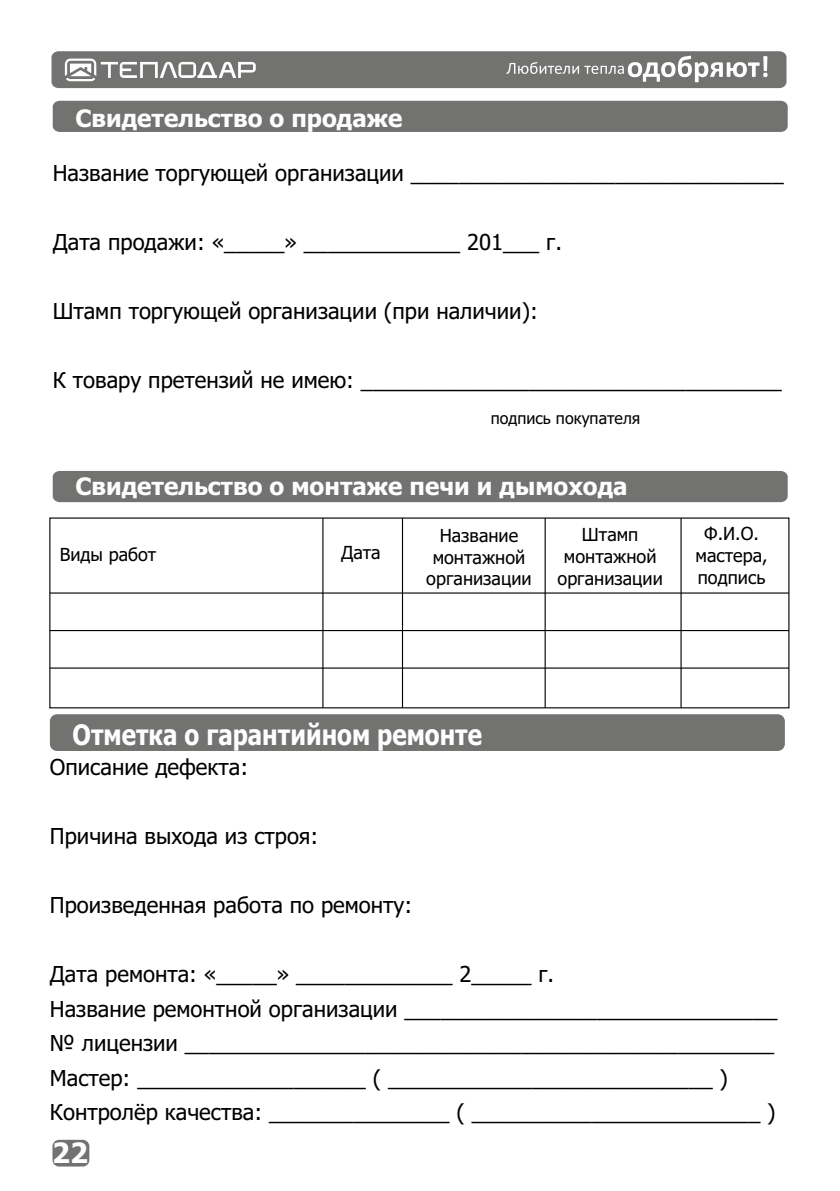
<style>
.page{position:relative;width:840px;height:1191px;background:#fff}
.page>*{position:absolute;margin:0;border:0;box-sizing:border-box;transform-origin:0 0}
.t1{font:700 28.2px "Tahoma";color:#fefefe;scale:.85 1}
.t2{font:700 28px "Tahoma";color:#fefefe}
.t3{font:700 24px "Tahoma";color:#fefefe}
.t4{font:22px/34.6px "Tahoma";color:#000}
.t5{font:18px/21.8px "Tahoma";color:#000;text-align:center}
.t6{font:16px "Tahoma";color:#000}
</style>
<div class="page">
<svg style="left:52px;top:1139px;width:37px;height:27px"></svg>
<div style="left:53px;top:101px;width:734px;height:31px;background:#727271"></div>
<div style="left:53px;top:471px;width:734px;height:31px;background:#727271"></div>
<hr style="left:50px;top:592px;width:738px;height:1px;background:#000">
<hr style="left:50px;top:630px;width:738px;height:1px;background:#000">
<hr style="left:50px;top:667px;width:738px;height:1px;background:#000">
<hr style="left:322px;top:518px;width:1px;height:190px;background:#000">
<hr style="left:401px;top:518px;width:2px;height:190px;background:#000">
<hr style="left:544px;top:518px;width:1px;height:190px;background:#000">
<hr style="left:680px;top:518px;width:1px;height:190px;background:#000">
<svg style="left:51px;top:51px;width:735px;height:37px"></svg>
<div style="left:50px;top:714px;width:734px;height:37px;background:#727271;border-radius:7px"></div>
<p class="t3" style="left:75px;top:108px;width:328px">Свидетельство о продаже</p>
<p class="t4" style="left:53px;top:158px;width:732px">Название торгующей организации _______________________________</p>
<p class="t4" style="left:53px;top:227px;width:510px">Дата продажи: «_____» _____________ 201___ г.</p>
<p class="t4" style="left:53px;top:296px;width:486px">Штамп торгующей организации (при наличии):</p>
<p class="t4" style="left:53px;top:365px;width:730px">К товару претензий не имею: ___________________________________</p>
<p class="t6" style="left:490px;top:411px;width:151px">подпись покупателя</p>
<p class="t3" style="left:75px;top:476px;width:553px">Свидетельство о монтаже печи и дымохода</p>
<p class="t5" style="left:60px;top:545px;width:98px">Виды работ</p>
<p class="t5" style="left:341px;top:542px;width:41px">Дата</p>
<p class="t5" style="left:426px;top:526px;width:107px">Название монтажной организации</p>
<p class="t5" style="left:557px;top:525px;width:107px">Штамп монтажной организации</p>
<p class="t5" style="left:695px;top:524px;width:73px">Ф.И.О. мастера, подпись</p>
<p class="t1" style="left:73px;top:723px;width:483px">Отметка о гарантийном ремонте</p>
<p class="t4" style="left:50px;top:751px;width:200px">Описание дефекта:</p>
<p class="t4" style="left:50px;top:820px;width:270px">Причина выхода из строя:</p>
<p class="t4" style="left:50px;top:889px;width:364px">Произведенная работа по ремонту:</p>
<p class="t4" style="left:50px;top:958px;width:728px">Дата ремонта: «_____» _____________ 2_____ г.<br>Название ремонтной организации _______________________________ № лицензии _________________________________________________ Мастер: ___________________ ( ___________________________ )<br>Контролёр качества: _______________ ( ________________________ )</p>
<p class="t2" style="left:52px;top:1141px;width:37px">22</p>
</div>
